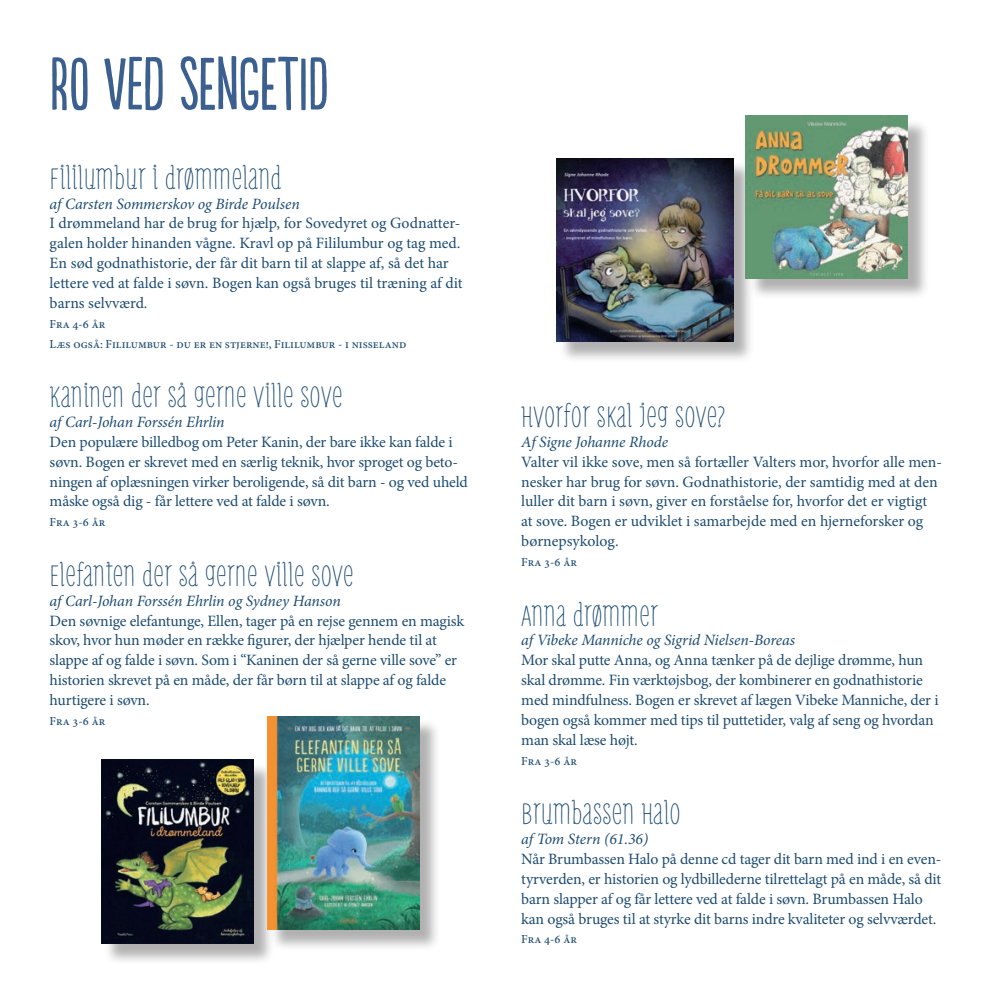
<style>
.page{position:relative;width:993px;height:993px;background:#fff}
.page>*{position:absolute;margin:0;border:0;box-sizing:border-box;transform-origin:0 0}
.t1{font:70px "Populaire";letter-spacing:-.01em;color:#3b5f8f}
.t2{font:31.5px "Mr Moustache Text";color:#1c4b71}
.t3{font:15.75px/19.8px "Minion Pro";letter-spacing:-.01em;color:#1c4b71}
.t4{font:italic 15.75px "Minion Pro";letter-spacing:-.01em;color:#1c4b71}
.t5{font:500 12.25px/19.8px "Minion Pro";color:#1c4b71}
</style>
<div class="page">
<div style="left:104px;top:762px;width:179px;height:209px;background:#231f20;opacity:.35"></div>
<img style="left:101px;top:759px;width:152px;height:183px">
<div style="left:270px;top:718px;width:178px;height:240px;background:#231f20;opacity:.35"></div>
<img style="left:267px;top:716px;width:152px;height:213px">
<div style="left:558px;top:161px;width:204px;height:210px;background:#231f20;opacity:.35"></div>
<img style="left:556px;top:158px;width:176px;height:184px">
<div style="left:748px;top:118px;width:189px;height:189px;background:#231f20;opacity:.35"></div>
<img style="left:745px;top:116px;width:162px;height:162px">
<h1 class="t1" style="left:50px;top:47px;width:280px">RO VED SENGETID</h1>
<h2 class="t2" style="left:50px;top:163px;width:233px">FILILUMBUR I DRØMMELAND</h2>
<p class="t4" style="left:50px;top:193px;width:251px">af Carsten Sommerskov og Birde Poulsen</p>
<p class="t3" style="left:50px;top:213px;width:414px">I drømmeland har de brug for hjælp, for Sovedyret og Godnatter&shy;galen holder hinanden vågne. Kravl op på Fililumbur og tag med.<br>En sød godnathistorie, der får dit barn til at slappe af, så det har lettere ved at falde i søvn. Bogen kan også bruges til træning af dit barns selvværd.</p>
<p class="t5" style="left:50px;top:314px;width:358px">Fra 4-6 år<br>Læs også: Fililumbur - du er en stjerne!, Fililumbur - i nisseland</p>
<h2 class="t2" style="left:50px;top:382px;width:294px">KANINEN DER SÅ GERNE VILLE SOVE</h2>
<p class="t4" style="left:50px;top:411px;width:176px">af Carl-Johan Forssén Ehrlin</p>
<p class="t3" style="left:50px;top:432px;width:419px">Den populære billedbog om Peter Kanin, der bare ikke kan falde i søvn. Bogen er skrevet med en særlig teknik, hvor sproget og beto&shy;ningen af oplæsningen virker beroligende, så dit barn - og ved uheld måske også dig - får lettere ved at falde i søvn.</p>
<p class="t5" style="left:50px;top:512px;width:57px">Fra 3-6 år</p>
<h2 class="t2" style="left:50px;top:560px;width:305px">ELEFANTEN DER SÅ GERNE VILLE SOVE</h2>
<p class="t4" style="left:50px;top:589px;width:292px">af Carl-Johan Forssén Ehrlin og Sydney Hanson</p>
<p class="t3" style="left:50px;top:610px;width:416px">Den søvnige elefantunge, Ellen, tager på en rejse gennem en magisk skov, hvor hun møder en række figurer, der hjælper hende til at slappe af og falde i søvn. Som i “Kaninen der så gerne ville sove” er historien skrevet på en måde, der får børn til at slappe af og falde hurtigere i søvn.</p>
<p class="t5" style="left:50px;top:710px;width:57px">Fra 3-6 år</p>
<h2 class="t2" style="left:521px;top:401px;width:206px">HVORFOR SKAL JEG SOVE?</h2>
<p class="t4" style="left:521px;top:431px;width:148px">Af Signe Johanne Rhode</p>
<p class="t3" style="left:521px;top:451px;width:422px">Valter vil ikke sove, men så fortæller Valters mor, hvorfor alle men&shy;nesker har brug for søvn. Godnathistorie, der samtidig med at den luller dit barn i søvn, giver en forståelse for, hvorfor det er vigtigt at sove. Bogen er udviklet i samarbejde med en hjerneforsker og børnepsykolog.</p>
<p class="t5" style="left:521px;top:552px;width:57px">Fra 3-6 år</p>
<h2 class="t2" style="left:521px;top:600px;width:138px">ANNA DRØMMER</h2>
<p class="t4" style="left:521px;top:629px;width:275px">af Vibeke Manniche og Sigrid Nielsen-Boreas</p>
<p class="t3" style="left:521px;top:650px;width:418px">Mor skal putte Anna, og Anna tænker på de dejlige drømme, hun skal drømme. Fin værktøjsbog, der kombinerer en godnathistorie med mindfulness. Bogen er skrevet af lægen Vibeke Manniche, der i bogen også kommer med tips til puttetider, valg af seng og hvordan man skal læse højt.</p>
<p class="t5" style="left:521px;top:750px;width:57px">Fra 3-6 år</p>
<h2 class="t2" style="left:521px;top:798px;width:161px">BRUMBASSEN HALO</h2>
<p class="t4" style="left:521px;top:828px;width:128px">af Tom Stern (61.36)</p>
<p class="t3" style="left:521px;top:848px;width:421px">Når Brumbassen Halo på denne cd tager dit barn med ind i en even&shy;tyrverden, er historien og lydbillederne tilrettelagt på en måde, så dit barn slapper af og får lettere ved at falde i søvn. Brumbassen Halo kan også bruges til at styrke dit barns indre kvaliteter og selvværdet.</p>
<p class="t5" style="left:521px;top:929px;width:57px">Fra 4-6 år</p>
</div>
